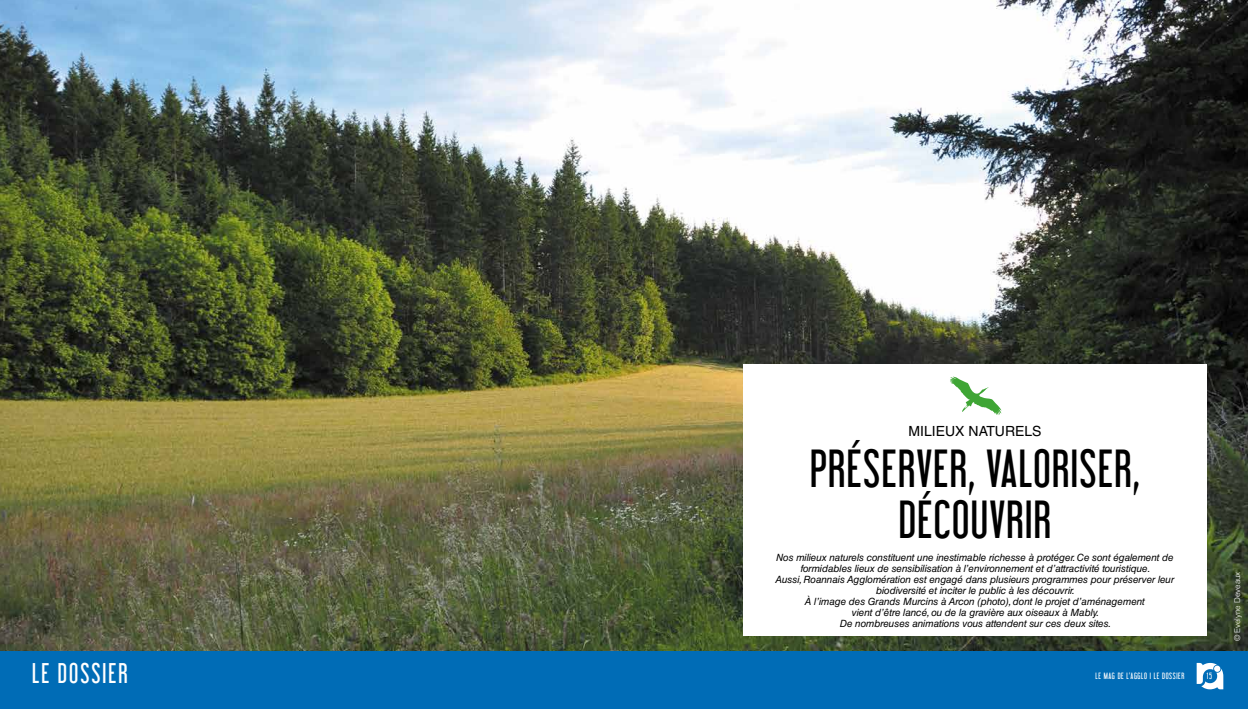
<style>
.page{position:relative;width:1248px;height:709px;background:#fff}
.page>*{position:absolute;margin:0;border:0;box-sizing:border-box;transform-origin:0 0}
.t1{font:47px/51px "Libel Suit";letter-spacing:.03em;color:#000;text-align:center}
.t2{font:25px "Libel Suit";letter-spacing:.08em;color:#fff}
.t3{font:14px "Helvetica LT Std";color:#000}
.t4{font:italic 10px/11px "Helvetica LT Std";letter-spacing:-.01em;color:#000;text-align:center}
.t5{font:8px "Libel Suit";letter-spacing:.08em;color:#fff}
.t6{font:300 8px "Helvetica LT Std";letter-spacing:-.005em;color:#fff}
</style>
<div class="page">
<img style="left:0;top:0;width:1247px;height:651px">
<div style="left:0;top:651px;width:1247px;height:58px;background:#006cb6"></div>
<svg style="left:1196px;top:663px;width:27px;height:26px"></svg>
<div style="left:743px;top:364px;width:463px;height:272px;background:#fff"></div>
<svg style="left:950px;top:377px;width:51px;height:38px"></svg>
<h3 class="t3" style="left:908px;top:423px;width:134px">MILIEUX NATURELS</h3>
<h1 class="t1" style="left:810px;top:443px;width:331px">PRÉSERVER, VALORISER,<br>DÉCOUVRIR</h1>
<p class="t4" style="left:775px;top:552px;width:400px">Nos milieux naturels constituent une inestimable richesse à protéger. Ce sont également de formidables lieux de sensibilisation à l’environnement et d’attractivité touristique.<br>Aussi, Roannais Agglomération est engagé dans plusieurs programmes pour préserver leur biodiversité et inciter le public à les découvrir.<br>À l’image des Grands Murcins à Arcon (photo), dont le projet d’aménagement<br>vient d’être lancé, ou de la gravière aux oiseaux à Mably.<br>De nombreuses animations vous attendent sur ces deux sites.</p>
<h2 class="t2" style="left:32px;top:658px;width:97px">LE DOSSIER</h2>
<p class="t5" style="left:1095px;top:671px;width:90px">LE MAG DE L’AGGLO I LE DOSSIER</p>
<p class="t5" style="left:1206px;top:671px;width:7px">15</p>
<p class="t6" style="left:1232px;top:641px;width:71px;rotate:-90deg">© Evelyne Deveaux</p>
</div>
